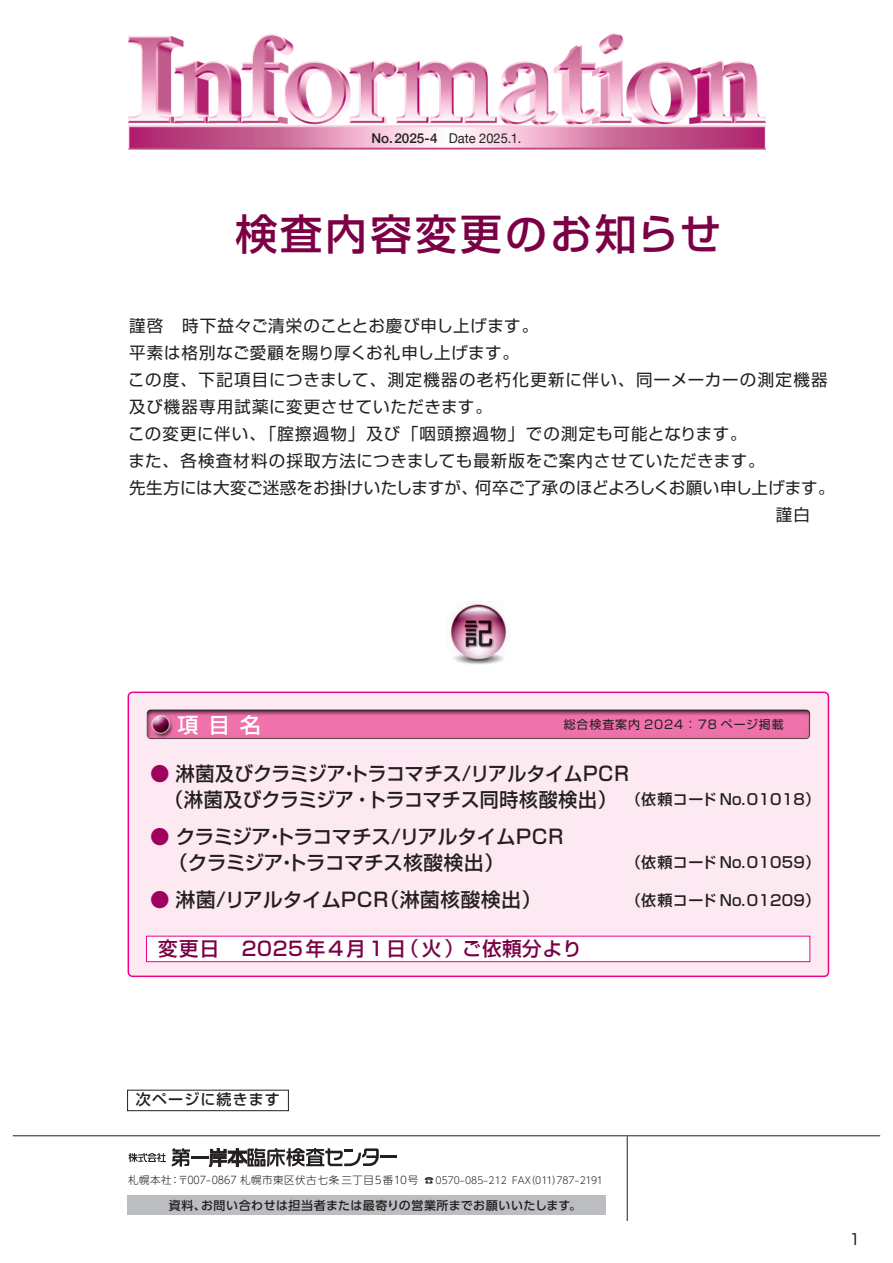
<style>
.page{position:relative;width:893px;height:1263px;background:#fff}
.page>*{position:absolute;margin:0;border:0;box-sizing:border-box;transform-origin:0 0}
.t1{font:500 42px "Shin Go Pro";letter-spacing:.07em;color:#7b0046}
.t2{font:500 21px "Shin Go Pro";color:#fff}
.t3{font:500 19.5px/25.5px "Shin Go Pro";color:#231f20}
.t4{font:500 19.5px "Shin Go Pro";letter-spacing:.03em;color:#7b0046}
.t5{font:500 19.5px "Shin Go Pro";letter-spacing:.04em;color:#231f20}
.t6{font:16.5px "Shin Go Pro";letter-spacing:.04em;color:#231f20}
.t7{font:16.5px "Shin Go Pro";letter-spacing:.005em;color:#231f20}
.t8{font:16.5px "Shin Go Pro";letter-spacing:.08em;color:#231f20}
.t9{font:16.5px "Shin Go Pro";letter-spacing:.07em;color:#231f20}
.t10{font:500 15px "Shin Go Pro";letter-spacing:.02em;color:#231f20}
.t11{font:500 15px "Shin Go Pro";letter-spacing:.075em;color:#231f20}
.t12{font:15px "Shin Go Pro";color:#231f20}
.t13{font:13.5px "Helvetica Neue";color:#231f20;scale:.95 1}
.t14{font:12px "UD Shin Go Pro Medium 90 pv RKSJ H";letter-spacing:.04em;color:#231f20}
.t15{font:12px "Shin Go Pro";letter-spacing:.075em;color:#231f20}
.t16{font:10.5px "UD Shin Go Pro Light 90 pv RKSJ H";letter-spacing:.05em;color:#231f20}
.s1{font-weight:500}
.s2{color:#9e015e}
.s3{font-size:9.75px}
</style>
<div class="page">
<img style="left:128px;top:33px;width:638px;height:117px">
<img style="left:450px;top:602px;width:59px;height:63px">
<div style="left:128px;top:692px;width:700px;height:284px;background:#fce9f1;border-radius:4px"></div>
<div style="left:128px;top:691px;width:701px;height:286px;border:2px solid #ed028c;border-radius:4px"></div>
<div style="left:146px;top:936px;width:664px;height:26px;background:#fff"></div>
<div style="left:146px;top:936px;width:664px;height:26px;border:1px solid #ed028c"></div>
<img style="left:147px;top:709px;width:663px;height:30px">
<div style="left:127px;top:1090px;width:162px;height:21px;border:1px solid #231f20"></div>
<svg style="left:12px;top:1135px;width:869px;height:86px"></svg>
<hr style="left:13px;top:1135px;width:867px;height:1px;background:#231f20">
<hr style="left:627px;top:1136px;width:1px;height:85px;background:#231f20">
<div style="left:128px;top:1196px;width:478px;height:19px;background:#bcbdc0"></div>
<hr style="left:380px;top:1155px;width:16px;height:3px;background:#231f20">
<svg style="left:129px;top:1153px;width:37px;height:9px"></svg>
<svg style="left:172px;top:1148px;width:207px;height:19px"></svg>
<p class="t13" style="left:372px;top:128px;width:159px"><span class="s1">No.2025-4</span> Date 2025.1.</p>
<h1 class="t1" style="left:235px;top:199px;width:487px">検査内容変更のお知らせ</h1>
<p class="t6" style="left:129px;top:312px;width:411px">謹啓　時下益々ご清栄のこととお慶び申し上げます。</p>
<p class="t6" style="left:129px;top:339px;width:392px">平素は格別なご愛顧を賜り厚くお礼申し上げます。</p>
<p class="t8" style="left:128px;top:366px;width:701px">この度、下記項目につきまして、測定機器の老朽化更新に伴い、同一メーカーの測定機器</p>
<p class="t6" style="left:129px;top:393px;width:364px">及び機器専用試薬に変更させていただきます。</p>
<p class="t9" style="left:128px;top:420px;width:620px">この変更に伴い、「腟擦過物」及び「咽頭擦過物」での測定も可能となります。</p>
<p class="t6" style="left:129px;top:447px;width:638px">また、各検査材料の採取方法につきましても最新版をご案内させていただきます。</p>
<p class="t7" style="left:129px;top:474px;width:707px">先生方には大変ご迷惑をお掛けいたしますが、何卒ご了承のほどよろしくお願い申し上げます。</p>
<p class="t6" style="left:776px;top:501px;width:53px">謹白　</p>
<p class="t2" style="left:178px;top:708px;width:85px">項 目 名</p>
<p class="t15" style="left:564px;top:714px;width:222px">総合検査案内 2024：78 ページ掲載</p>
<p class="t3" style="left:150px;top:759px;width:480px"><span class="s2">●</span> 淋菌及びクラミジア・トラコマチス/リアルタイムPCR　 （淋菌及びクラミジア・トラコマチス同時核酸検出）</p>
<p class="t10" style="left:626px;top:787px;width:196px">（依頼コード No.01018）</p>
<p class="t3" style="left:150px;top:822px;width:414px"><span class="s2">●</span> クラミジア・トラコマチス/リアルタイムPCR　 （クラミジア・トラコマチス核酸検出）</p>
<p class="t5" style="left:150px;top:884px;width:392px"><span class="s2">●</span> 淋菌/リアルタイムPCR（淋菌核酸検出）</p>
<p class="t10" style="left:626px;top:888px;width:196px">（依頼コード No.01209）</p>
<p class="t10" style="left:626px;top:850px;width:196px">（依頼コード No.01059）</p>
<p class="t4" style="left:158px;top:933px;width:425px">変更日　2025年4月1日(火) ご依頼分より</p>
<p class="t11" style="left:136px;top:1087px;width:145px">次ページに続きます</p>
<p class="t16" style="left:128px;top:1171px;width:476px">札幌本社：〒007‒0867 札幌市東区伏古七条三丁目5番10号 <span class="s3">☎ 0570‒085‒212 FAX（011）787‒2191</span></p>
<p class="t14" style="left:169px;top:1195px;width:414px">資料、お問い合わせは担当者または最寄りの営業所までお願いいたします。</p>
<p class="t12" style="left:849px;top:1226px;width:13px">1</p>
</div>
